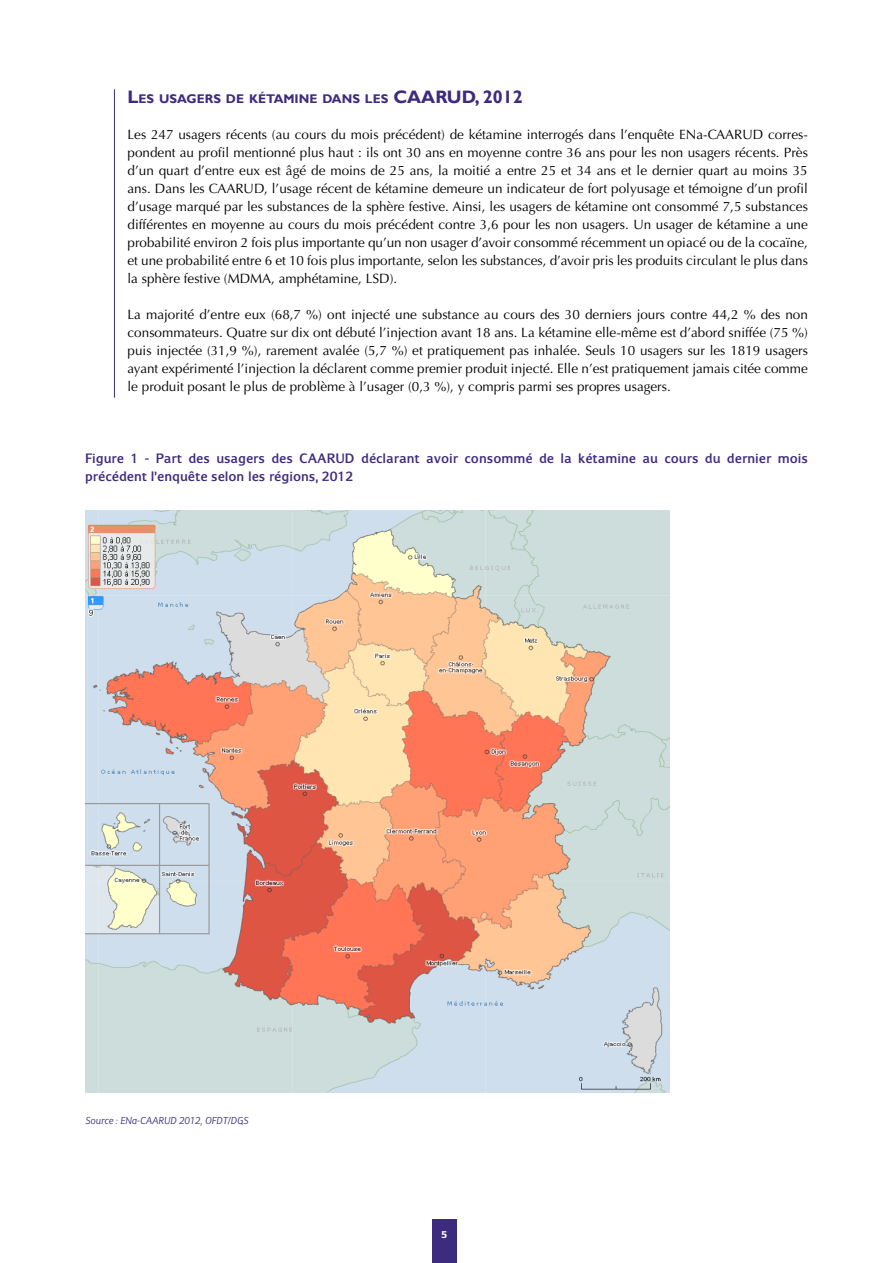
<style>
.page{position:relative;width:893px;height:1263px;background:#fff}
.page>*{position:absolute;margin:0;border:0;box-sizing:border-box;transform-origin:0 0}
.t1{font:700 18px "Gill Sans";color:#3d2b7f}
.t2{font:500 14.25px/18px "Eurocrat";color:#3d2b7f}
.t3{font:13.5px/18px "Optima LT Std";color:#000;text-align:justify}
.t4{font:700 12.6px "Gill Sans";color:#3d2b7f}
.t5{font:italic 10.5px "Eurocrat";color:#3d2b7f}
.t6{font:700 10.5px "Eurocrat";color:#fff}
.s1{font-size:18px}
</style>
<div class="page">
<div style="left:432px;top:1219px;width:25px;height:44px;background:#3d2b7f"></div>
<img style="left:85px;top:511px;width:584px;height:581px">
<hr style="left:114px;top:89px;width:1px;height:309px;background:#3d2b7f">
<p class="t4" style="left:128px;top:91px;width:281px"><span class="s1">L</span>ES USAGERS DE KÉTAMINE DANS LES <span class="s1">CAA</span></p>
<h1 class="t1" style="left:435px;top:86px;width:89px">RUD, 2012</h1>
<p class="t3" style="left:128px;top:126px;width:682px">Les 247 usagers récents (au cours du mois précédent) de kétamine interrogés dans l’enquête ENa-CAARUD corres&shy;pondent au profil mentionné plus haut : ils ont 30 ans en moyenne contre 36 ans pour les non usagers récents. Près d’un quart d’entre eux est âgé de moins de 25 ans, la moitié a entre 25 et 34 ans et le dernier quart au moins 35 ans. Dans les CAARUD, l’usage récent de kétamine demeure un indicateur de fort polyusage et témoigne d’un profil d’usage marqué par les substances de la sphère festive. Ainsi, les usagers de kétamine ont consommé 7,5 substances différentes en moyenne au cours du mois précédent contre 3,6 pour les non usagers. Un usager de kétamine a une probabilité environ 2 fois plus importante qu’un non usager d’avoir consommé récemment un opiacé ou de la cocaïne, et une probabilité entre 6 et 10 fois plus importante, selon les substances, d’avoir pris les produits circulant le plus dans la sphère festive (MDMA, amphétamine, LSD).</p>
<p class="t3" style="left:128px;top:306px;width:682px">La majorité d’entre eux (68,7 %) ont injecté une substance au cours des 30 derniers jours contre 44,2 % des non consommateurs. Quatre sur dix ont débuté l’injection avant 18 ans. La kétamine elle-même est d’abord sniffée (75 %) puis injectée (31,9 %), rarement avalée (5,7 %) et pratiquement pas inhalée. Seuls 10 usagers sur les 1819 usagers ayant expérimenté l’injection la déclarent comme premier produit injecté. Elle n’est pratiquement jamais citée comme le produit posant le plus de problème à l’usager (0,3 %), y compris parmi ses propres usagers.</p>
<p class="t2" style="left:85px;top:449px;width:724px">Figure 1 - Part des usagers des CAARUD déclarant avoir consommé de la kétamine au cours du dernier mois précédent l’enquête selon les régions, 2012</p>
<p class="t5" style="left:85px;top:1114px;width:165px">Source : ENa-CAARUD 2012, OFDT/DGS</p>
<p class="t6" style="left:441px;top:1228px;width:8px">5</p>
</div>
